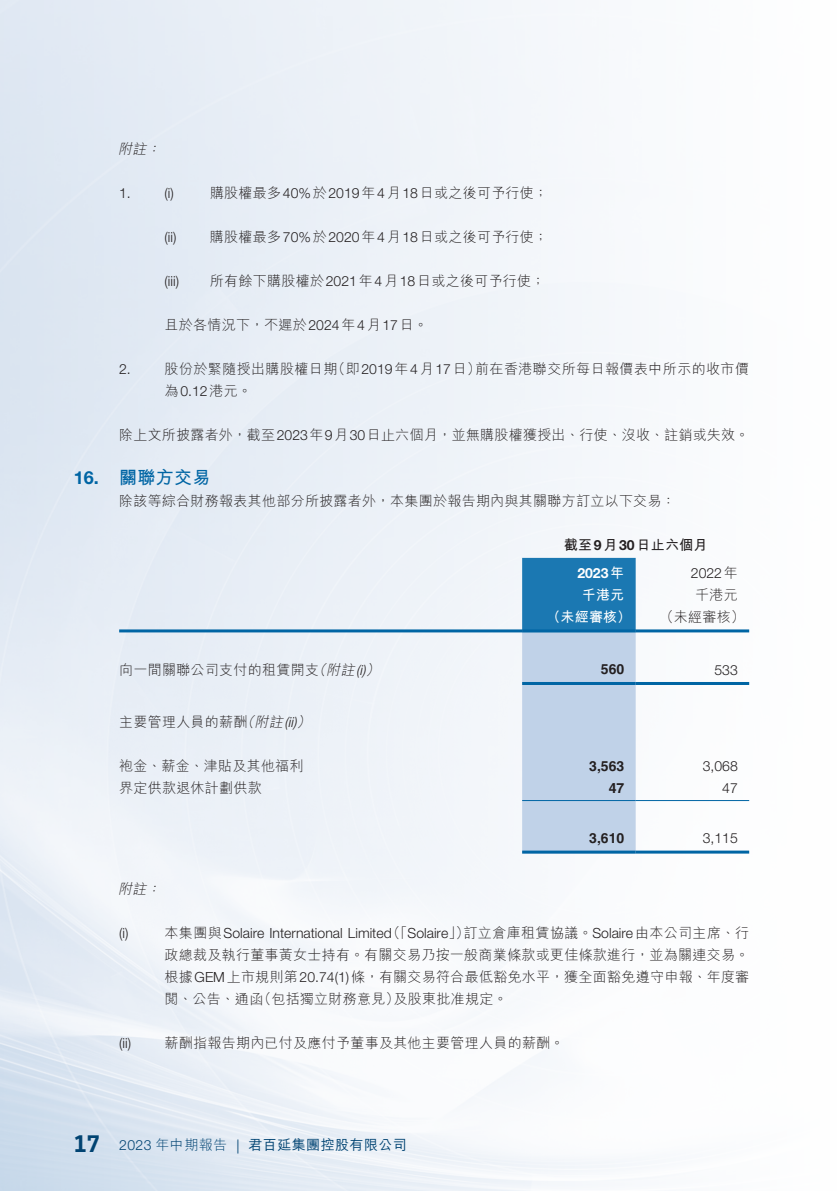
<style>
.page{position:relative;width:840px;height:1191px;background:#fff}
.page>*{position:absolute;margin:0;border:0;box-sizing:border-box;transform-origin:0 0}
.t1{font:700 24px "Battersea";color:#004372}
._07_NH1{font:700 18px "M Hei HK";letter-spacing:.02em;color:#0065a4}
._07_NH1-2{font:700 18px "Helvetica Neue LT Std";color:#0065a4}
._06_Notes{font:300 14px "M Hei HK";letter-spacing:.02em;color:#231f20}
._06_Notes-2{font:300 14px "Helvetica Neue LT Std";color:#231f20}
._50_Table_txt{font:300 14px "M Hei HK";letter-spacing:.02em;color:#231f20}
._50_Table_txt-2{font:300 14px "Helvetica Neue LT Std";color:#231f20}
._50_Table_txt-3{font:700 14px "Helvetica LT Std";color:#231f20}
.t2{font:500 14px "M Hei HK";letter-spacing:.03em;color:#004372}
._51_N_Table_txt{font:700 14px "M Hei HK";letter-spacing:.02em;color:#231f20}
.t3{font:300 14px "M Hei HK";letter-spacing:.03em;color:#004372}
._51_N_Table_txt-2{font:300 14px "M Hei HK";letter-spacing:.02em;color:#231f20}
._51_N_Table_txt-3{font:700 14px "M Hei HK";letter-spacing:.02em;color:#fff}
._50_Table_txt-4{font:italic 300 14px "M Hei HK";color:#231f20}
._50_Table_txt-5{font:italic 300 14px "Helvetica Neue LT Std";color:#231f20}
._06_Notes-3{font:italic 300 14px "M Hei HK";color:#231f20}
._51_N_Table_txt-4{font:300 14px "Helvetica Neue LT Std";color:#231f20}
._51_N_Table_txt-5{font:700 14px "Helvetica Neue LT Std";color:#fff}
.t4{font:300 14px "Helvetica LT Std";color:#004372}
.s1{font-family:"Helvetica Neue LT Std"}
.s2{font-family:"M Hei HK"}
</style>
<div class="page">
<img style="left:0;top:0;width:750px;height:1191px">
<svg style="left:522px;top:558px;width:113px;height:292px;background:#96bbda"></svg>
<hr style="left:119px;top:629px;width:403px;height:3px;background:#0065a4">
<hr style="left:522px;top:629px;width:113px;height:3px;background:#0065a4">
<hr style="left:635px;top:629px;width:113px;height:3px;background:#0065a4">
<hr style="left:522px;top:682px;width:113px;height:3px;background:#0065a4">
<hr style="left:635px;top:682px;width:113px;height:3px;background:#0065a4">
<hr style="left:522px;top:800px;width:113px;height:1px;background:#0065a4">
<hr style="left:635px;top:800px;width:113px;height:1px;background:#0065a4">
<hr style="left:522px;top:850px;width:113px;height:3px;background:#0065a4">
<hr style="left:635px;top:850px;width:113px;height:3px;background:#0065a4">
<p class="_07_NH1-2" style="left:74px;top:467px;width:27px">16.</p>
<p class="_06_Notes-3" style="left:118px;top:142px;width:33px">附註</p>
<p class="_06_Notes-3" style="left:146px;top:142px;width:18px">：</p>
<p class="_06_Notes-2" style="left:119px;top:185px;width:13px">1.</p>
<p class="_06_Notes-2" style="left:119px;top:361px;width:13px">2.</p>
<p class="_06_Notes-2" style="left:164px;top:185px;width:11px">)i(</p>
<p class="_06_Notes-2" style="left:164px;top:229px;width:13px">)i i(</p>
<p class="_06_Notes" style="left:210px;top:186px;width:339px">購股權最多<span class="s1">40%</span>於<span class="s1">2019</span>年<span class="s1">4</span>月<span class="s1">18</span>日或之後可予行使;</p>
<p class="_06_Notes" style="left:210px;top:230px;width:339px">購股權最多<span class="s1">70%</span>於<span class="s1">2020</span>年<span class="s1">4</span>月<span class="s1">18</span>日或之後可予行使;</p>
<p class="_06_Notes" style="left:210px;top:274px;width:336px">所有餘下購股權於<span class="s1">2021</span>年<span class="s1">4</span>月<span class="s1">18</span>日或之後可予行使;</p>
<p class="_06_Notes-2" style="left:164px;top:273px;width:16px">( )iii</p>
<p class="_06_Notes" style="left:164px;top:318px;width:264px">且於各情況下，不遲於<span class="s1">2024</span>年<span class="s1">4</span>月<span class="s1">17</span>日。</p>
<p class="_06_Notes-2" style="left:331px;top:361px;width:151px"><span class="s2">（即</span>2019<span class="s2">年</span>4<span class="s2">月</span>17<span class="s2">日）</span></p>
<p class="_06_Notes" style="left:164px;top:362px;width:174px">股份於緊隨授出購股權日期</p>
<p class="_06_Notes" style="left:475px;top:362px;width:275px">前在香港聯交所每日報價表中所示的收市價</p>
<p class="_06_Notes" style="left:164px;top:384px;width:89px">為<span class="s1">0.12</span>港元。</p>
<p class="_06_Notes" style="left:119px;top:428px;width:631px">除上文所披露者外，截至<span class="s1">2023</span>年<span class="s1">9</span>月<span class="s1">30</span>日止六個月，並無購股權獲授出、行使、沒收、註銷或失效。</p>
<p class="_07_NH1" style="left:119px;top:465px;width:93px">關聯方交易</p>
<p class="_06_Notes" style="left:119px;top:494px;width:557px">除該等綜合財務報表其他部分所披露者外，本集團於報告期內與其關聯方訂立以下交易：</p>
<p class="_51_N_Table_txt" style="left:563px;top:535px;width:145px">截至<span class="s1">9</span>月<span class="s1">30</span>日止六個月</p>
<p class="_51_N_Table_txt-4" style="left:690px;top:564px;width:48px">2022 <span class="s2">年</span></p>
<p class="_51_N_Table_txt-5" style="left:577px;top:564px;width:48px">2023<span class="s2">年</span></p>
<p class="_50_Table_txt" style="left:119px;top:662px;width:201px">向一間關聯公司支付的租賃開支</p>
<p class="_50_Table_txt-5" style="left:254px;top:713px;width:60px"><span class="s2">附註 (</span>(i i(</p>
<p class="_50_Table_txt-4" style="left:312px;top:662px;width:18px">（</p>
<p class="_50_Table_txt-4" style="left:326px;top:662px;width:58px">附註 (<span class="s1">( i(</span></p>
<p class="_50_Table_txt-4" style="left:240px;top:715px;width:18px">（</p>
<p class="_50_Table_txt" style="left:119px;top:715px;width:130px">主要管理人員的薪酬</p>
<p class="_50_Table_txt" style="left:119px;top:759px;width:186px">袍金、薪金、津貼及其他福利</p>
<p class="_50_Table_txt" style="left:119px;top:781px;width:144px">界定供款退休計劃供款</p>
<p class="_06_Notes-3" style="left:118px;top:881px;width:33px">附註</p>
<p class="_06_Notes-3" style="left:146px;top:881px;width:18px">：</p>
<p class="_51_N_Table_txt-3" style="left:581px;top:585px;width:44px">千港元</p>
<p class="_51_N_Table_txt-2" style="left:694px;top:588px;width:44px">千港元</p>
<p class="_51_N_Table_txt-3" style="left:546px;top:607px;width:86px">（未經審核）</p>
<p class="_51_N_Table_txt-2" style="left:659px;top:610px;width:86px">（未經審核(</p>
<p class="_50_Table_txt-3" style="left:600px;top:660px;width:25px">560</p>
<p class="_50_Table_txt-2" style="left:714px;top:661px;width:25px">533</p>
<p class="_50_Table_txt-3" style="left:589px;top:757px;width:37px">3,563</p>
<p class="_50_Table_txt-2" style="left:702px;top:757px;width:37px">3,068</p>
<p class="_50_Table_txt-3" style="left:608px;top:779px;width:17px">47</p>
<p class="_50_Table_txt-2" style="left:721px;top:779px;width:17px">47</p>
<p class="_50_Table_txt-3" style="left:589px;top:829px;width:37px">3,610</p>
<p class="_50_Table_txt-2" style="left:702px;top:829px;width:37px">3,115</p>
<p class="_06_Notes-2" style="left:119px;top:924px;width:11px">)i(</p>
<p class="_06_Notes-2" style="left:119px;top:1034px;width:13px">)i i(</p>
<p class="_06_Notes" style="left:463px;top:925px;width:287px">訂立倉庫租賃協議。<span class="s1">Solaire</span>由本公司主席、行</p>
<p class="_06_Notes-2" style="left:386px;top:924px;width:84px"><span class="s2">（「</span>Solaire<span class="s2">」）</span></p>
<p class="_06_Notes-2" style="left:164px;top:924px;width:228px"><span class="s2">本集團與</span>Solaire International Limited</p>
<p class="_06_Notes" style="left:164px;top:947px;width:585px">政總裁及執行董事黃女士持有。有關交易乃按一般商業條款或更佳條款進行，並為關連交易。</p>
<p class="_06_Notes" style="left:164px;top:969px;width:586px">根據<span class="s1">GEM</span>上市規則第<span class="s1">20.74</span> 條<span class="s1">)1(</span> ，有關交易符合最低豁免水平，獲全面豁免遵守申報、年度審</p>
<p class="_06_Notes" style="left:393px;top:991px;width:115px">及股東批准規定。</p>
<p class="_06_Notes" style="left:257px;top:991px;width:143px">（包括獨立財務意見）</p>
<p class="_06_Notes" style="left:164px;top:991px;width:100px">閱、公告、通函</p>
<p class="_06_Notes" style="left:164px;top:1035px;width:401px">薪酬指報告期內已付及應付予董事及其他主要管理人員的薪酬。</p>
<h1 class="t1" style="left:74px;top:1128px;width:28px">17</h1>
<p class="t3" style="left:119px;top:1137px;width:109px"><span class="s1">2023</span> 年中期報告</p>
<p class="t4" style="left:236px;top:1135px;width:5px">|</p>
<p class="t2" style="left:248px;top:1134px;width:160px">君百延集團控股有限公司</p>
</div>
